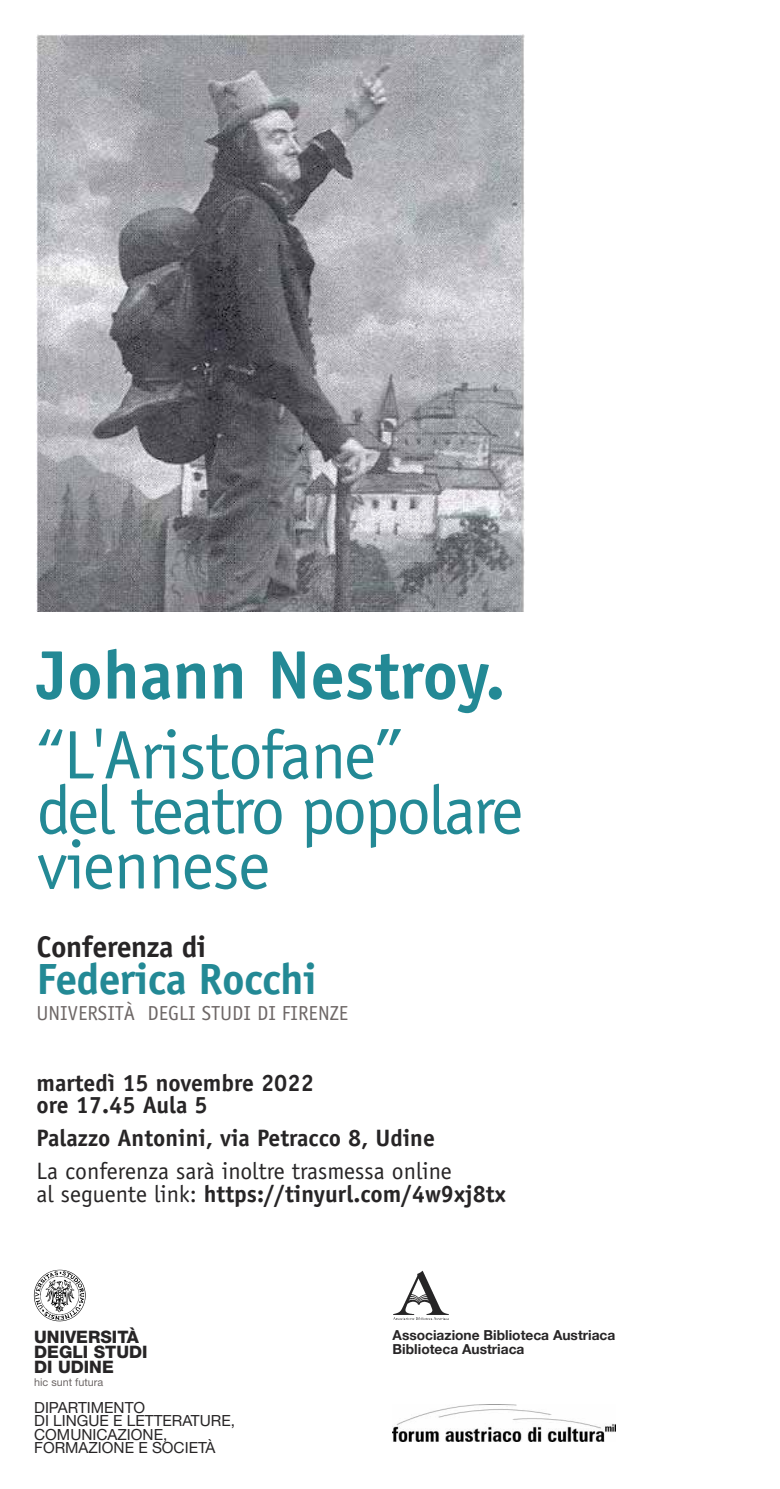
<style>
.page{position:relative;width:780px;height:1489px;background:#fff}
.page>*{position:absolute;margin:0;border:0;box-sizing:border-box;transform-origin:0 0}
.t1{font:68.75px/55px "Officina Sans";letter-spacing:-.035em;color:#238995}
.t2{font:700 68.75px "Officina Sans";color:#238995}
.t3{font:700 43.75px "Officina Sans";letter-spacing:-.015em;color:#238995}
.t4{font:700 30px "Officina Sans";letter-spacing:-.015em;color:#272526}
.t5{font:23.75px/22.5px "Officina Sans";color:#272526}
.t6{font:700 23.75px/22.5px "Officina Sans";color:#272526}
.t7{font:20.38px "Officina Sans";color:#6e6867}
.t8{font:800 17.25px/14.8px "Helvetica Neue LT Std";color:#272526}
.t9{font:15.38px/13.5px "Helvetica Neue LT Std";color:#272526}
.t10{font:700 13.75px/13.1px "Helvetica Neue";color:#272526}
.t11{font:10.75px "Helvetica Neue LT Std";color:#6e6867}
.s1{font-weight:700}
</style>
<div class="page">
<img style="left:393px;top:1270px;width:55px;height:50px">
<img style="left:34px;top:1269px;width:51px;height:52px">
<img style="left:393px;top:1404px;width:222px;height:37px">
<img style="left:37px;top:34px;width:487px;height:577px">
<h1 class="t2" style="left:37px;top:648px;width:470px">Johann Nestroy.</h1>
<h1 class="t1" style="left:37px;top:733px;width:488px">“L'Aristofane”<br>del teatro popolare viennese</h1>
<p class="t4" style="left:37px;top:935px;width:171px">Conferenza di</p>
<h2 class="t3" style="left:37px;top:962px;width:282px">Federica Rocchi</h2>
<p class="t7" style="left:37px;top:1005px;width:313px">UNIVERSITÀ DEGLI STUDI DI FIRENZE</p>
<p class="t6" style="left:37px;top:1073px;width:279px">martedì 15 novembre 2022 ore 17.45 Aula 5</p>
<p class="t6" style="left:37px;top:1128px;width:400px">Palazzo Antonini, via Petracco 8, Udine</p>
<p class="t5" style="left:37px;top:1161px;width:470px">La conferenza sarà inoltre trasmessa online<br>al seguente link: <span class="s1">https://tinyurl.com/4w9xj8tx</span></p>
<p class="t8" style="left:34px;top:1329px;width:115px">UNIVERSITÀ<br>DEGLI STUDI<br>DI UDINE</p>
<p class="t11" style="left:34px;top:1375px;width:71px">hic sunt futura</p>
<p class="t9" style="left:34px;top:1400px;width:202px">DIPARTIMENTO<br>DI LINGUE E LETTERATURE,<br>COMUNICAZIONE,<br>FORMAZIONE E SOCIETÀ</p>
<p class="t10" style="left:392px;top:1328px;width:224px">Associazione Biblioteca Austriaca<br>Biblioteca Austriaca</p>
</div>
